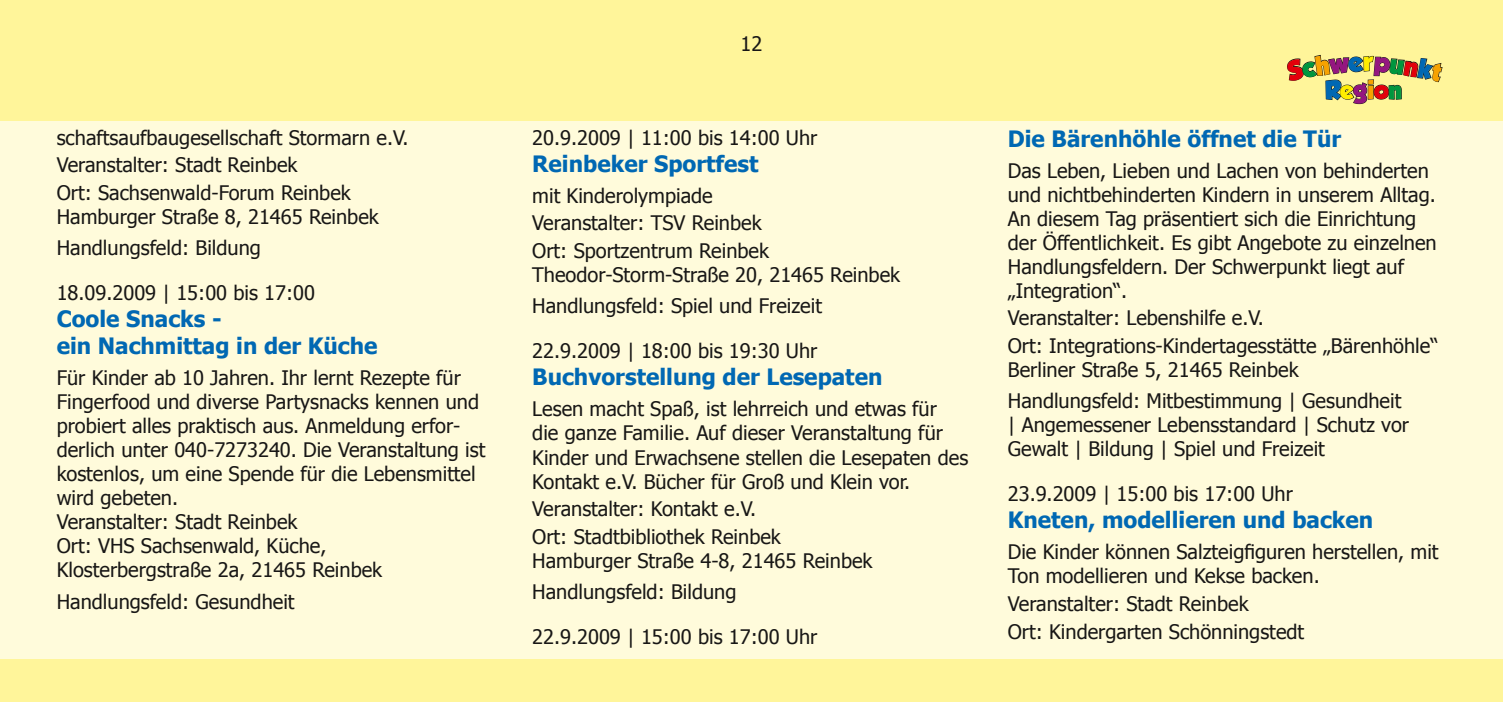
<style>
.page{position:relative;width:1503px;height:702px;background:#fff}
.page>*{position:absolute;margin:0;border:0;box-sizing:border-box;transform-origin:0 0}
.t1{font:23px "GROBOLD";color:#0068b3}
.t2{font:700 22.5px/27px "Tahoma";color:#0068b3}
.t3{font:20px/24px "Tahoma";color:#181716}
.s1{color:#ffed00}
.s2{color:#941680}
.s3{color:#f6a200}
.s4{color:#e3000b}
.s5{color:#00963e}
</style>
<div class="page">
<div style="left:0;top:0;width:1502px;height:702px;background:#fffbdb"></div>
<div style="left:0;top:0;width:1502px;height:120px;background:#fff59a"></div>
<div style="left:0;top:659px;width:1502px;height:43px;background:#fff59a"></div>
<svg style="left:1287px;top:55px;width:156px;height:50px"></svg>
<p class="t3" style="left:57px;top:123px;width:353px;line-height:27.5px">schaftsaufbaugesellschaft Stormarn e.V.<br>Veranstalter: Stadt Reinbek<br>Ort: Sachsenwald-Forum Reinbek</p>
<p class="t3" style="left:57px;top:200px;width:324px;line-height:31px">Hamburger Straße 8, 21465 Reinbek<br>Handlungsfeld: Bildung</p>
<p class="t3" style="left:57px;top:280px;width:260px">18.09.2009 | 15:00 bis 17:00</p>
<p class="t2" style="left:57px;top:304px;width:322px">Coole Snacks -<br>ein Nachmittag in der Küche</p>
<p class="t3" style="left:57px;top:365px;width:430px">Für Kinder ab 10 Jahren. Ihr lernt Rezepte für Fingerfood und diverse Partysnacks kennen und probiert alles praktisch aus. Anmeldung erfor&shy;derlich unter 040-7273240. Die Veranstaltung ist kostenlos, um eine Spende für die Lebensmittel wird gebeten.<br>Veranstalter: Stadt Reinbek<br>Ort: VHS Sachsenwald, Küche, Klosterbergstraße 2a, 21465 Reinbek</p>
<p class="t3" style="left:57px;top:588px;width:239px">Handlungsfeld: Gesundheit</p>
<p class="t3" style="left:740px;top:30px;width:23px">12</p>
<p class="t3" style="left:532px;top:124px;width:287px">20.9.2009 | 11:00 bis 14:00 Uhr</p>
<p class="t2" style="left:532px;top:148px;width:228px">Reinbeker Sportfest</p>
<p class="t3" style="left:532px;top:181px;width:238px;line-height:27.5px">mit Kinderolympiade<br>Veranstalter: TSV Reinbek<br>Ort: Sportzentrum Reinbek</p>
<p class="t3" style="left:532px;top:258px;width:369px;line-height:31px">Theodor-Storm-Straße 20, 21465 Reinbek<br>Handlungsfeld: Spiel und Freizeit</p>
<p class="t3" style="left:532px;top:338px;width:287px">22.9.2009 | 18:00 bis 19:30 Uhr</p>
<p class="t2" style="left:532px;top:362px;width:352px">Buchvorstellung der Lesepaten</p>
<p class="t3" style="left:532px;top:396px;width:437px">Lesen macht Spaß, ist lehrreich und etwas für<br>die ganze Familie. Auf dieser Veranstaltung für Kinder und Erwachsene stellen die Lesepaten des Kontakt e.V. Bücher für Groß und Klein vor.</p>
<p class="t3" style="left:532px;top:494px;width:250px;line-height:27.5px">Veranstalter: Kontakt e.V.<br>Ort: Stadtbibliothek Reinbek</p>
<p class="t3" style="left:532px;top:544px;width:342px;line-height:31px">Hamburger Straße 4-8, 21465 Reinbek<br>Handlungsfeld: Bildung</p>
<p class="t3" style="left:532px;top:623px;width:287px">22.9.2009 | 15:00 bis 17:00 Uhr</p>
<p class="t1" style="left:1325px;top:76px;width:78px">R<span class="s1">e</span><span class="s2">g</span><span class="s3">i</span><span class="s4">o</span><span class="s5">n</span></p>
<p class="t2" style="left:1007px;top:123px;width:335px">Die Bärenhöhle öffnet die Tür</p>
<p class="t3" style="left:1007px;top:157px;width:430px">Das Leben, Lieben und Lachen von behinderten und nichtbehinderten Kindern in unserem Alltag.<br>An diesem Tag präsentiert sich die Einrichtung der Öffentlichkeit. Es gibt Angebote zu einzelnen Handlungsfeldern. Der Schwerpunkt liegt auf „Integration“.</p>
<p class="t3" style="left:1007px;top:303px;width:432px;line-height:27.5px">Veranstalter: Lebenshilfe e.V.<br>Ort: Integrations-Kindertagesstätte „Bärenhöhle“</p>
<p class="t3" style="left:1007px;top:353px;width:395px;line-height:31px">Berliner Straße 5, 21465 Reinbek<br>Handlungsfeld: Mitbestimmung | Gesundheit</p>
<p class="t3" style="left:1007px;top:412px;width:403px">| Angemessener Lebensstandard | Schutz vor<br>Gewalt | Bildung | Spiel und Freizeit</p>
<p class="t3" style="left:1007px;top:481px;width:287px">23.9.2009 | 15:00 bis 17:00 Uhr</p>
<p class="t2" style="left:1007px;top:505px;width:367px">Kneten, modellieren und backen</p>
<p class="t3" style="left:1007px;top:539px;width:432px">Die Kinder können Salzteigfiguren herstellen, mit<br>Ton modellieren und Kekse backen.</p>
<p class="t3" style="left:1007px;top:589px;width:298px;line-height:27.5px">Veranstalter: Stadt Reinbek<br>Ort: Kindergarten Schönningstedt</p>
</div>
